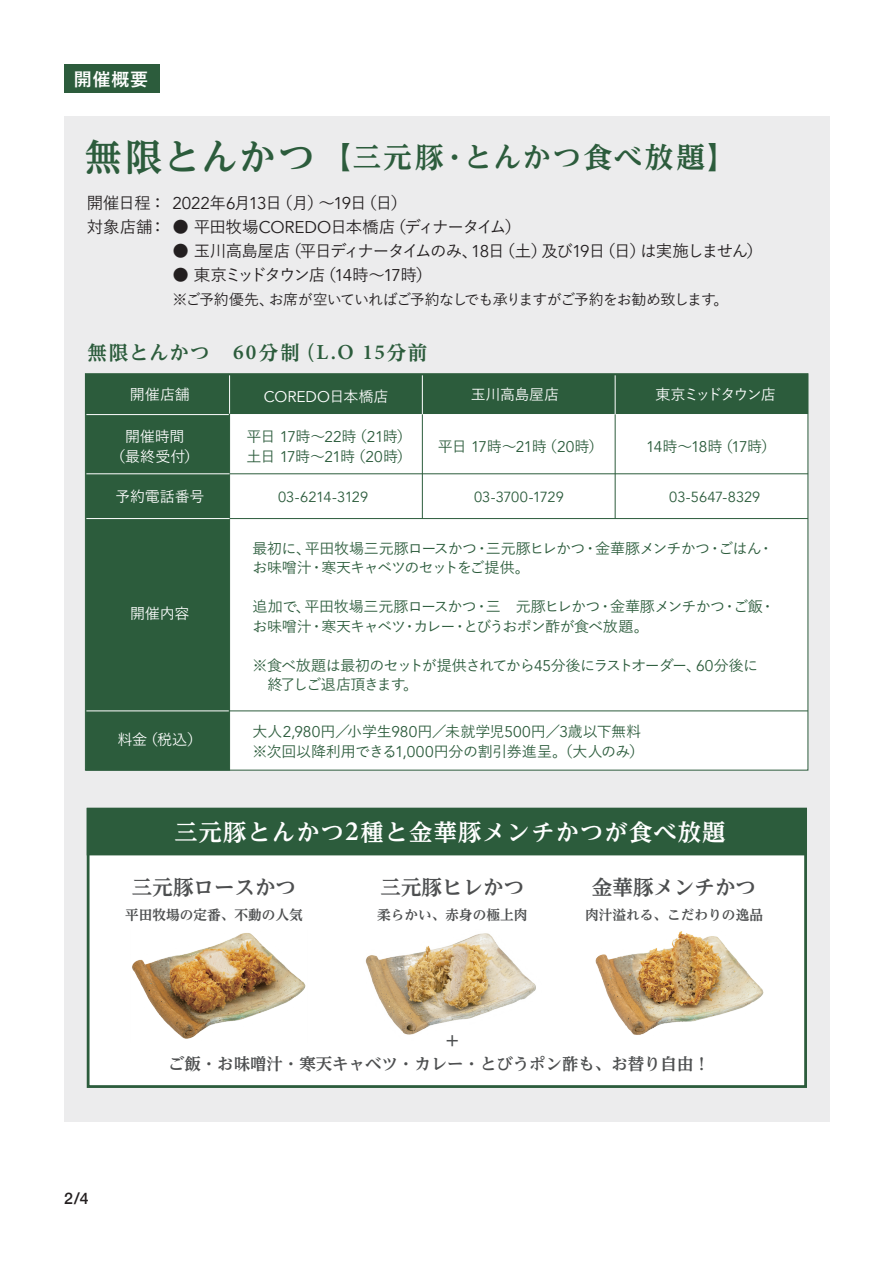
<style>
.page{position:relative;width:893px;height:1263px;background:#fff}
.page>*{position:absolute;margin:0;border:0;box-sizing:border-box;transform-origin:0 0}
.t1{font:700 28.5px "UD Reimin Pro";letter-spacing:.07em;color:#2c5c3c}
.t2{font:700 23.25px "UD Reimin Pro";letter-spacing:.05em;color:#fff}
.t3{font:700 20.55px "UD Reimin Pro";color:#4d4f50}
.t4{font:700 19.5px "UD Reimin Pro";letter-spacing:.065em;color:#2c5c3c}
.t5{font:700 18px "Yu Go";color:#fff}
.t6{font:500 16.5px/24px "Yu Go";letter-spacing:-.03em;color:#231f20}
.t7{font:500 16.5px "Yu Go";letter-spacing:-.075em;color:#231f20}
.t8{font:500 16.5px "Yu Go";letter-spacing:-.125em;color:#231f20}
.t9{font:700 16.35px/23.2px "UD Reimin Pro";color:#4d4f50}
.t10{font:500 15.9px "Helvetica Neue";color:#231f20}
.t11{font:15.45px "Avenir";color:#2c5c3c}
.t12{font:15.45px "Avenir";letter-spacing:.005em;color:#fff}
.t13{font:500 15px/19.5px "Yu Go";letter-spacing:-.045em;color:#2c5c3c}
.t14{font:500 15px/19.5px "Yu Go";letter-spacing:-.015em;color:#2c5c3c}
.t15{font:500 15px/19.5px "Yu Go";letter-spacing:-.075em;color:#2c5c3c}
.t16{font:500 15px "Yu Go";letter-spacing:-.06em;color:#231f20}
.t17{font:500 15px/19.5px "Yu Go";letter-spacing:-.015em;color:#fff;text-align:center}
.t18{font:500 15px "Yu Go";letter-spacing:-.12em;color:#fff}
.t19{font:14.7px "Avenir";letter-spacing:-.025em;color:#2c5c3c}
.t20{font:14.7px "Avenir";color:#2c5c3c}
.t21{font:700 13.65px "UD Reimin Pro";color:#4d4f50}
.s1{font-size:36.9px}
.s2{font-family:"Avenir";font-weight:400;font-size:16.95px}
.s3{font-family:"Minion Pro";font-weight:600;font-size:21.45px}
.s4{font-family:"Yu Go";font-weight:500;font-size:15px}
.s5{font-family:"Avenir";font-weight:400;font-size:15.45px}
.s6{font-family:"Minion Pro";font-weight:600;font-size:28.05px}
</style>
<div class="page">
<div style="left:64px;top:64px;width:95px;height:29px;background:#2c5c3c"></div>
<div style="left:64px;top:117px;width:765px;height:1005px;background:#ececed"></div>
<div style="left:85px;top:374px;width:723px;height:396px;background:#fff"></div>
<div style="left:86px;top:375px;width:144px;height:395px;background:#2c5c3c"></div>
<div style="left:88px;top:809px;width:717px;height:277px;background:#fff"></div>
<div style="left:87px;top:808px;width:720px;height:280px;border:3px solid #2c5c3c"></div>
<div style="left:87px;top:808px;width:720px;height:47px;background:#2c5c3c"></div>
<img style="left:132px;top:933px;width:174px;height:106px">
<img style="left:365px;top:933px;width:171px;height:102px">
<img style="left:595px;top:931px;width:169px;height:104px">
<hr style="left:114px;top:518px;width:694px;height:1px;background:#2c5c3c">
<hr style="left:114px;top:710px;width:694px;height:1px;background:#2c5c3c">
<hr style="left:114px;top:473px;width:694px;height:1px;background:#2c5c3c">
<hr style="left:422px;top:414px;width:1px;height:104px;background:#2c5c3c">
<div style="left:85px;top:374px;width:723px;height:40px;background:#2c5c3c"></div>
<hr style="left:229px;top:375px;width:1px;height:39px;background:#fff">
<hr style="left:422px;top:375px;width:1px;height:39px;background:#fff">
<hr style="left:615px;top:414px;width:1px;height:104px;background:#2c5c3c">
<hr style="left:615px;top:375px;width:1px;height:39px;background:#fff">
<hr style="left:86px;top:473px;width:144px;height:1px;background:#fff">
<hr style="left:86px;top:518px;width:144px;height:1px;background:#fff">
<hr style="left:86px;top:414px;width:143px;height:1px;background:#fff">
<hr style="left:86px;top:710px;width:143px;height:1px;background:#fff">
<p class="t5" style="left:74px;top:69px;width:76px">開催概要</p>
<h1 class="t1" style="left:85px;top:134px;width:652px"><span class="s1">無限とんかつ</span>【三元豚・とんかつ食べ放題】</h1>
<p class="t6" style="left:87px;top:189px;width:436px">開催日程： <span class="s2">2022</span>年<span class="s2">6</span>月<span class="s2">13</span>日（月）～<span class="s2">19</span>日（日）<br>対象店舗： ● 平田牧場<span class="s2">COREDO</span>日本橋店（ディナータイム）</p>
<p class="t7" style="left:172px;top:236px;width:592px">● 玉川高島屋店（平日ディナータイムのみ、<span class="s2">18</span>日（土）及び<span class="s2">19</span>日（日）は実施しません）</p>
<p class="t8" style="left:172px;top:260px;width:261px">● 東京ミッドタウン店（<span class="s2">14</span>時～<span class="s2">17</span>時）</p>
<p class="t16" style="left:172px;top:286px;width:557px">※ご予約優先、お席が空いていればご予約なしでも承りますがご予約をお勧め致します。</p>
<h3 class="t4" style="left:88px;top:336px;width:341px">無限とんかつ　<span class="s3">60</span>分制（<span class="s3">L.O 15</span>分前</h3>
<p class="t17" style="left:130px;top:383px;width:61px">開催店舗</p>
<p class="t17" style="left:110px;top:425px;width:90px">開催時間<br>（最終受付）</p>
<p class="t17" style="left:115px;top:485px;width:91px">予約電話番号</p>
<p class="t12" style="left:264px;top:387px;width:126px">COREDO<span class="s4">日本橋店</span></p>
<p class="t17" style="left:471px;top:383px;width:90px">玉川高島屋店</p>
<p class="t18" style="left:655px;top:381px;width:122px">東京ミッドタウン店</p>
<p class="t13" style="left:246px;top:425px;width:167px">平日 <span class="s5">17</span>時～<span class="s5">22</span>時（<span class="s5">21</span>時）土日 <span class="s5">17</span>時～<span class="s5">21</span>時（<span class="s5">20</span>時）</p>
<p class="t19" style="left:278px;top:488px;width:92px">03-6214-3129</p>
<p class="t19" style="left:474px;top:488px;width:91px">03-3700-1729</p>
<p class="t20" style="left:669px;top:488px;width:93px">03-5647-8329</p>
<p class="t13" style="left:438px;top:435px;width:167px">平日 <span class="s5">17</span>時～<span class="s5">21</span>時（<span class="s5">20</span>時）</p>
<p class="t11" style="left:646px;top:438px;width:131px">14<span class="s4">時～</span>18<span class="s4">時（</span>17<span class="s4">時）</span></p>
<p class="t17" style="left:130px;top:602px;width:61px">開催内容</p>
<p class="t17" style="left:118px;top:728px;width:86px">料金（税込）</p>
<p class="t13" style="left:252px;top:537px;width:523px">最初に、平田牧場三元豚ロースかつ・三元豚ヒレかつ・金華豚メンチかつ・ごはん・お味噌汁・寒天キャベツのセットをご提供。</p>
<p class="t13" style="left:252px;top:595px;width:524px">追加で、平田牧場三元豚ロースかつ・三　元豚ヒレかつ・金華豚メンチかつ・ご飯・お味噌汁・寒天キャベツ・カレー・とびうおポン酢が食べ放題。</p>
<p class="t15" style="left:252px;top:654px;width:507px">※食べ放題は最初のセットが提供されてから<span class="s5">45</span>分後にラストオーダー、<span class="s5">60</span>分後に　終了しご退店頂きます。</p>
<p class="t14" style="left:253px;top:720px;width:393px">大人<span class="s5">2,980</span>円／小学生<span class="s5">980</span>円／未就学児<span class="s5">500</span>円／<span class="s5">3</span>歳以下無料※次回以降利用できる<span class="s5">1,000</span>円分の割引券進呈。（大人のみ）</p>
<h2 class="t2" style="left:174px;top:813px;width:553px">三元豚とんかつ<span class="s6">2</span>種と金華豚メンチかつが食べ放題</h2>
<h3 class="t3" style="left:132px;top:870px;width:166px">三元豚ロースかつ</h3>
<h3 class="t3" style="left:381px;top:870px;width:145px">三元豚ヒレかつ</h3>
<h3 class="t3" style="left:592px;top:870px;width:166px">金華豚メンチかつ</h3>
<p class="t21" style="left:125px;top:904px;width:179px">平田牧場の定番、不動の人気</p>
<p class="t21" style="left:377px;top:904px;width:152px">柔らかい、赤身の極上肉</p>
<p class="t21" style="left:585px;top:904px;width:179px">肉汁溢れる、こだわりの逸品</p>
<p class="t10" style="left:64px;top:1185px;width:26px">2/4</p>
<p class="t9" style="left:168px;top:1029px;width:543px;text-indent:276px">＋<br>ご飯・お味噌汁・寒天キャベツ・カレー・とびうポン酢も、お替り自由！</p>
</div>
